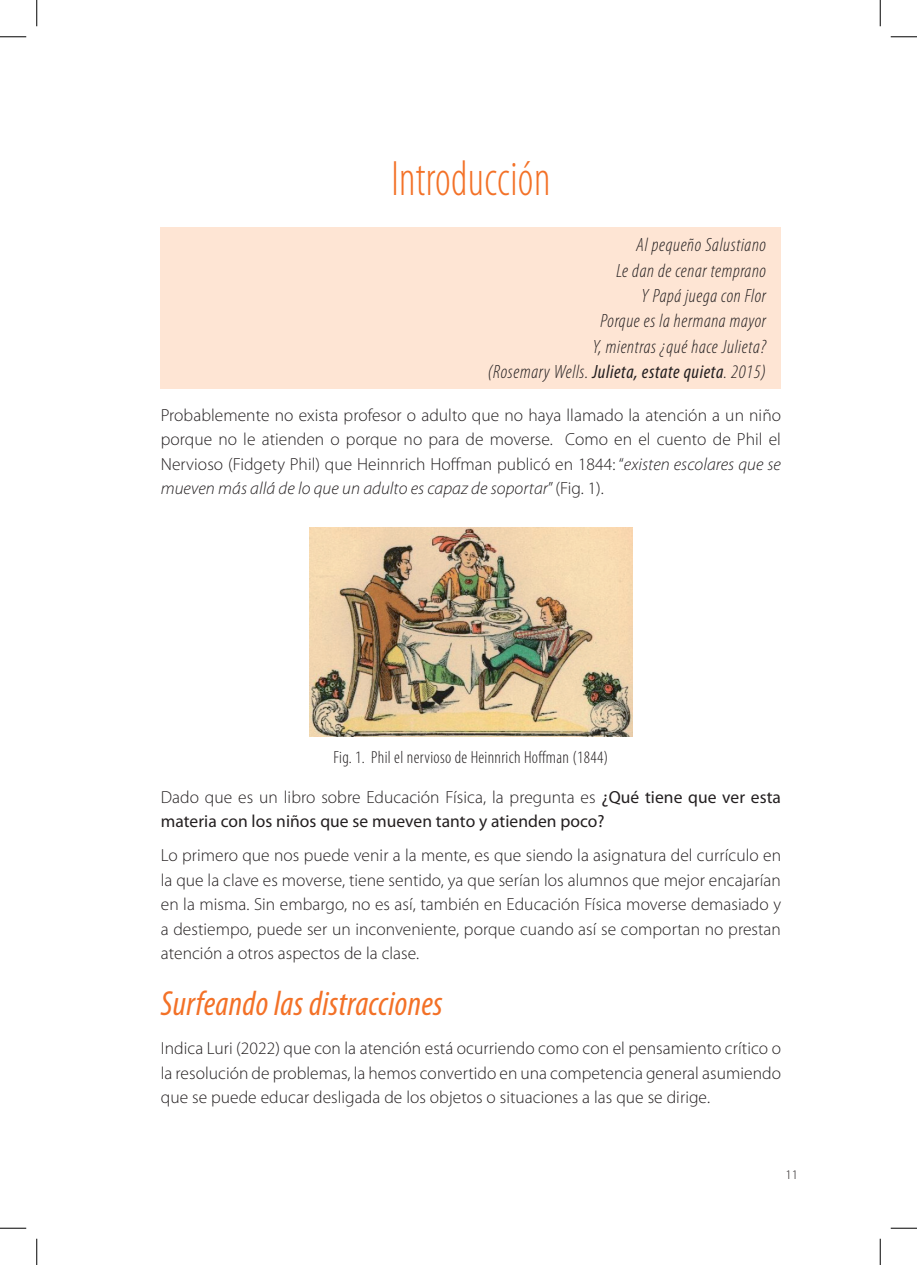
<style>
.page{position:relative;width:917px;height:1265px;background:#fff}
.page>*{position:absolute;margin:0;border:0;box-sizing:border-box;transform-origin:0 0}
.X{font:300 condensed 50.05px "Myriad Pro";letter-spacing:.01em;color:#f37127;scale:.88 1}
.xx_generales{font:italic condensed 35px "Myriad Pro";letter-spacing:.01em;color:#f37127}
.frases{font:italic 300 condensed 19.25px "Myriad Pro";letter-spacing:.03em;color:#231f20}
.texto_normal{font:300 17.5px/24.5px "Myriad Pro";letter-spacing:.005em;color:#231f20;text-align:justify}
.texto_normal-2{font:17.5px/24.5px "Myriad Pro";letter-spacing:.005em;color:#231f20}
.pies{font:300 condensed 17.5px "Myriad Pro";letter-spacing:.02em;color:#231f20}
.t1{font:300 13.12px "Myriad Pro";color:#231f20}
.s1{font-weight:400}
.s2{font-style:italic}
.s3{font-weight:300}
</style>
<div class="page">
<div style="left:161px;top:227px;width:620px;height:161px;background:#fee5d4"></div>
<img style="left:309px;top:527px;width:323px;height:209px">
<svg style="left:0;top:36px;width:26px;height:1px"></svg>
<svg style="left:891px;top:36px;width:26px;height:1px"></svg>
<svg style="left:0;top:1227px;width:26px;height:1px"></svg>
<svg style="left:891px;top:1227px;width:26px;height:1px"></svg>
<svg style="left:36px;top:0;width:1px;height:26px"></svg>
<svg style="left:36px;top:1238px;width:1px;height:26px"></svg>
<svg style="left:880px;top:0;width:1px;height:26px"></svg>
<svg style="left:880px;top:1238px;width:1px;height:26px"></svg>
<p class="X" style="left:391px;top:149px;width:182px">Introducción</p>
<p class="frases" style="left:636px;top:233px;width:131px">Al pequeño Salustiano</p>
<p class="frases" style="left:616px;top:259px;width:151px">Le dan de cenar temprano</p>
<p class="frases" style="left:641px;top:284px;width:126px">Y Papá juega con Flor</p>
<p class="frases" style="left:600px;top:309px;width:167px">Porque es la hermana mayor</p>
<p class="frases" style="left:592px;top:335px;width:175px">Y, mientras ¿qué hace Julieta?</p>
<p class="frases" style="left:488px;top:360px;width:280px">(Rosemary Wells. <span class="s1">Julieta, estate quieta</span>. 2015)</p>
<p class="texto_normal" style="left:161px;top:402px;width:622px">Probablemente no exista profesor o adulto que no haya llamado la atención a un niño porque no le atienden o porque no para de moverse. Como en el cuento de Phil el Nervioso (Fidgety Phil) que Heinnrich Hoffman publicó en 1844: “<span class="s2">existen escolares que se mueven más allá de lo que un adulto es capaz de soportar</span>” (Fig. 1).</p>
<p class="pies" style="left:333px;top:747px;width:276px">Fig. 1. Phil el nervioso de Heinnrich Hoffman (1844)</p>
<p class="texto_normal-2" style="left:161px;top:784px;width:622px"><span class="s3">Dado que es un libro sobre Educación Física, la pregunta es</span> ¿Qué tiene que ver esta materia con los niños que se mueven tanto y atienden poco?</p>
<p class="texto_normal" style="left:161px;top:842px;width:622px">Lo primero que nos puede venir a la mente, es que siendo la asignatura del currículo en la que la clave es moverse, tiene sentido, ya que serían los alumnos que mejor encajarían en la misma. Sin embargo, no es así, también en Educación Física moverse demasiado y a destiempo, puede ser un inconveniente, porque cuando así se comportan no prestan atención a otros aspectos de la clase.</p>
<p class="xx_generales" style="left:161px;top:981px;width:284px">Surfeando las distracciones</p>
<p class="texto_normal" style="left:161px;top:1035px;width:622px">Indica Luri (2022) que con la atención está ocurriendo como con el pensamiento crítico o la resolución de problemas, la hemos convertido en una competencia general asumiendo que se puede educar desligada de los objetos o situaciones a las que se dirige.</p>
<p class="t1" style="left:785px;top:1166px;width:14px">11</p>
</div>
